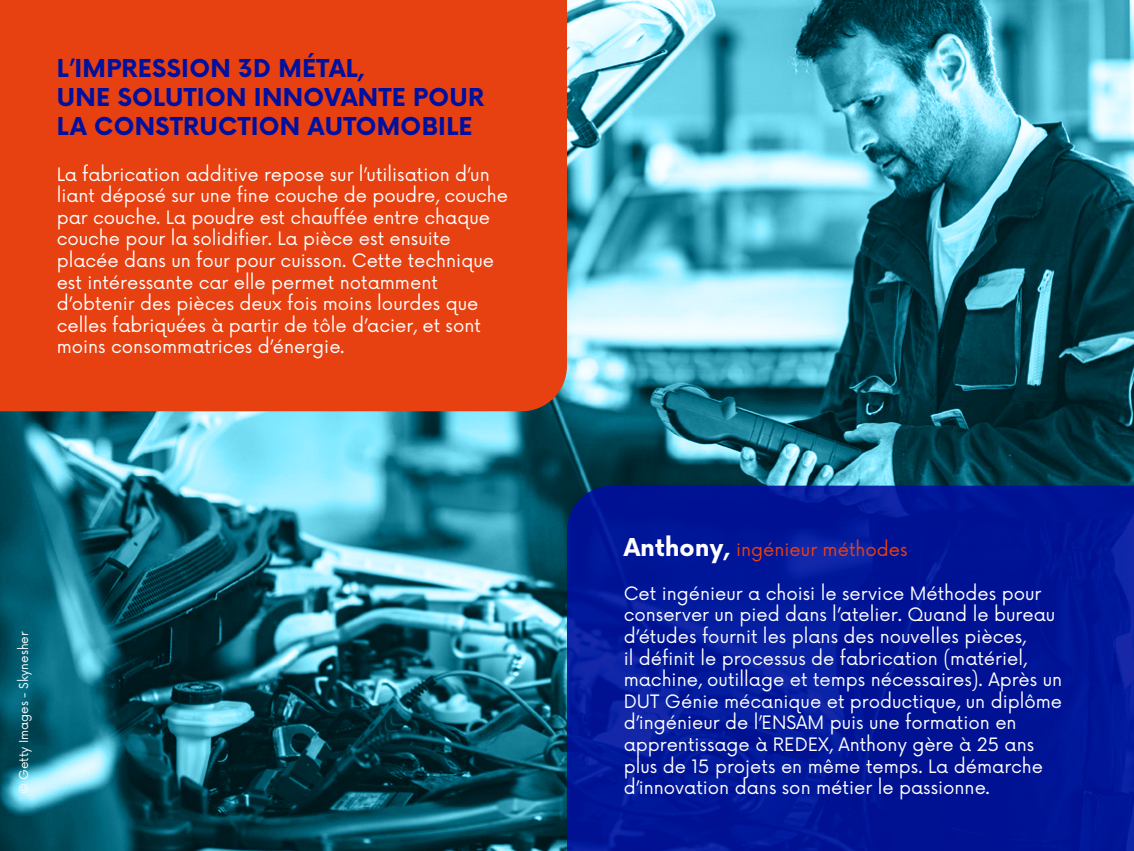
<style>
.page{position:relative;width:1134px;height:851px;background:#fff}
.page>*{position:absolute;margin:0;border:0;box-sizing:border-box;transform-origin:0 0}
.t1{font:700 24px/28.8px "Now";letter-spacing:.01em;color:#00109f}
.t2{font:18px/21.6px "Now";color:#fff}
.t3{font:18px "Now";color:#e74011}
.t4{font:12px "Now";color:#fff}
.s1{font-weight:700;font-size:24px;color:#fff}
</style>
<div class="page">
<img style="left:0;top:0;width:1134px;height:850px">
<div style="left:0;top:0;width:567px;height:411px;background:#e74011"></div>
<svg style="left:567px;top:485px;width:567px;height:365px;background:#021698"></svg>
<h1 class="t1" style="left:57px;top:53px;width:429px">L’IMPRESSION 3D MÉTAL,<br>UNE SOLUTION INNOVANTE POUR<br>LA CONSTRUCTION AUTOMOBILE</h1>
<p class="t2" style="left:57px;top:162px;width:453px">La fabrication additive repose sur l’utilisation d’un liant déposé sur une fine couche de poudre, couche par couche. La poudre est chauffée entre chaque couche pour la solidifier. La pièce est ensuite placée dans un four pour cuisson. Cette technique est intéressante car elle permet notamment d’obtenir des pièces deux fois moins lourdes que celles fabriquées à partir de tôle d’acier, et sont moins consommatrices d’énergie.</p>
<p class="t4" style="left:14px;top:794px;width:164px;rotate:-90deg">© Getty Images - Skynesher</p>
<p class="t3" style="left:624px;top:535px;width:285px"><span class="s1">Anthony,</span> ingénieur méthodes</p>
<p class="t2" style="left:624px;top:581px;width:440px">Cet ingénieur a choisi le service Méthodes pour conserver un pied dans l’atelier. Quand le bureau d’études fournit les plans des nouvelles pièces,<br>il définit le processus de fabrication (matériel, machine, outillage et temps nécessaires). Après un DUT Génie mécanique et productique, un diplôme d’ingénieur de l’ENSAM puis une formation en apprentissage à REDEX, Anthony gère à 25 ans plus de 15 projets en même temps. La démarche d’innovation dans son métier le passionne.</p>
</div>
